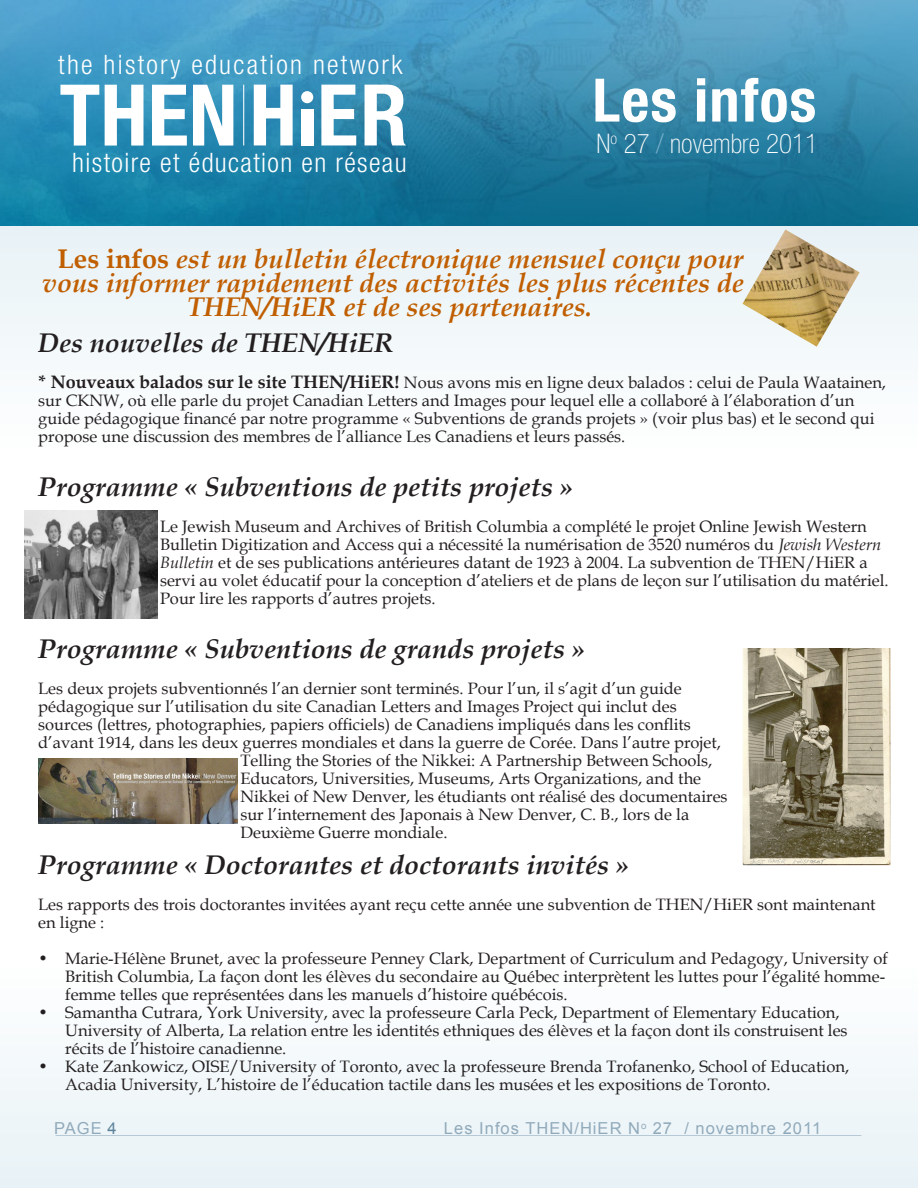
<style>
.page{position:relative;width:918px;height:1188px;background:#fff}
.page>*{position:absolute;margin:0;border:0;box-sizing:border-box;transform-origin:0 0}
.t1{font:700 condensed 85.2px "Helvetica Neue";color:#fff}
.t2{font:700 condensed 60px "Helvetica Neue";letter-spacing:.02em;color:#fff}
.t3{font:italic 700 27px "Book Antiqua";color:#231f20}
.t4{font:italic 700 27px/24px "Book Antiqua";color:#c05e00;text-align:center}
.t5{font:100 condensed 27px "Helvetica Neue";color:#fff}
.t6{font:300 condensed 26.85px "Helvetica Neue";letter-spacing:.05em;color:#fff}
.t7{font:300 condensed 26.85px "Helvetica Neue";letter-spacing:.07em;color:#fff}
.t8{font:16.5px/18px "Book Antiqua";color:#231f20}
.t9{font:16.5px "Arial";letter-spacing:.06em;color:#91aabb}
.s1{color:#7fb3d1}
.s2{font-style:normal}
.s3{font-weight:700;font-size:18px}
.s4{font-style:italic}
.s5{color:#5e849c}
</style>
<div class="page">
<div style="left:0;top:963px;width:918px;height:225px;background:#f3f8fa"></div>
<hr style="left:56px;top:1135px;width:805px;height:1px;background:#003b62">
<div style="left:0;top:226px;width:918px;height:225px;background:#f3f9fb"></div>
<img style="left:0;top:0;width:918px;height:226px">
<hr style="left:243px;top:85px;width:1px;height:60px;background:#fff">
<div style="left:301px;top:109px;width:12px;height:36px;background:#fff"></div>
<div style="left:301px;top:91px;width:12px;height:12px;background:#fff;border-radius:50%"></div>
<img style="left:742px;top:230px;width:118px;height:117px">
<img style="left:24px;top:510px;width:133px;height:109px">
<img style="left:38px;top:758px;width:199px;height:66px">
<img style="left:742px;top:648px;width:149px;height:217px">
<p class="t7" style="left:58px;top:49px;width:346px">the history education network</p>
<p class="t1" style="left:59px;top:64px;width:350px">THENH ER</p>
<p class="t6" style="left:72px;top:147px;width:336px">histoire et éducation en réseau</p>
<p class="t2" style="left:592px;top:64px;width:225px">Les infos</p>
<p class="t5" style="left:597px;top:128px;width:223px">N<sup>o</sup> 27 <span class="s1">/</span> novembre 2011</p>
<p class="t4" style="left:58px;top:247px;width:687px"><span class="s2">Les infos</span> est un bulletin électronique mensuel conçu pour</p>
<p class="t4" style="left:42px;top:271px;width:703px">vous informer rapidement des activités les plus récentes de<br>THEN/HiER et de ses partenaires.</p>
<p class="t3" style="left:38px;top:324px;width:357px">Des nouvelles de THEN/HiER</p>
<p class="t8" style="left:38px;top:373px;width:849px"><span class="s3">* Nouveaux balados sur le site THEN/HiER!</span> Nous avons mis en ligne deux balados : celui de Paula Waatainen, sur CKNW, où elle parle du projet Canadian Letters and Images pour lequel elle a collaboré à l’élaboration d’un guide pédagogique financé par notre programme « Subventions de grands projets » (voir plus bas) et le second qui propose une discussion des membres de l’alliance Les Canadiens et leurs passés.</p>
<p class="t3" style="left:38px;top:468px;width:537px">Programme « Subventions de petits projets »</p>
<p class="t8" style="left:160px;top:517px;width:730px">Le Jewish Museum and Archives of British Columbia a complété le projet Online Jewish Western Bulletin Digitization and Access qui a nécessité la numérisation de 3520 numéros du <span class="s4">Jewish Western Bulletin</span> et de ses publications antérieures datant de 1923 à 2004. La subvention de THEN/HiER a servi au volet éducatif pour la conception d’ateliers et de plans de leçon sur l’utilisation du matériel.<br>Pour lire les rapports d’autres projets.</p>
<p class="t3" style="left:38px;top:630px;width:549px">Programme « Subventions de grands projets »</p>
<p class="t8" style="left:38px;top:679px;width:645px">Les deux projets subventionnés l’an dernier sont terminés. Pour l’un, il s’agit d’un guide</p>
<p class="t8" style="left:38px;top:697px;width:640px">pédagogique sur l’utilisation du site Canadian Letters and Images Project qui inclut des</p>
<p class="t8" style="left:38px;top:715px;width:654px">sources (lettres, photographies, papiers officiels) de Canadiens impliqués dans les conflits</p>
<p class="t8" style="left:38px;top:733px;width:684px">d’avant 1914, dans les deux guerres mondiales et dans la guerre de Corée. Dans l’autre projet,</p>
<p class="t8" style="left:240px;top:751px;width:473px">Telling the Stories of the Nikkei: A Partnership Between Schools,</p>
<p class="t8" style="left:240px;top:769px;width:462px">Educators, Universities, Museums, Arts Organizations, and the</p>
<p class="t8" style="left:240px;top:787px;width:489px">Nikkei of New Denver, les étudiants ont réalisé des documentaires</p>
<p class="t8" style="left:240px;top:805px;width:450px">sur l’internement des Japonais à New Denver, C. B., lors de la</p>
<p class="t8" style="left:240px;top:823px;width:209px">Deuxième Guerre mondiale.</p>
<p class="t3" style="left:38px;top:846px;width:593px">Programme « Doctorantes et doctorants invités »</p>
<p class="t8" style="left:38px;top:895px;width:839px">Les rapports des trois doctorantes invitées ayant reçu cette année une subvention de THEN/HiER sont maintenant en ligne :</p>
<p class="t8" style="left:65px;top:949px;width:824px;text-indent:-27px">• Marie-Hélène Brunet, avec la professeure Penney Clark, Department of Curriculum and Pedagogy, University of<br>British Columbia, La façon dont les élèves du secondaire au Québec interprètent les luttes pour l’égalité homme&shy;femme telles que représentées dans les manuels d’histoire québécois.</p>
<p class="t8" style="left:65px;top:1003px;width:784px;text-indent:-27px">• Samantha Cutrara, York University, avec la professeure Carla Peck, Department of Elementary Education,<br>University of Alberta, La relation entre les identités ethniques des élèves et la façon dont ils construisent les récits de l’histoire canadienne.</p>
<p class="t8" style="left:65px;top:1057px;width:785px;text-indent:-27px">• Kate Zankowicz, OISE/University of Toronto, avec la professeure Brenda Trofanenko, School of Education,<br>Acadia University, L’histoire de l’éducation tactile dans les musées et les expositions de Toronto.</p>
<p class="t9" style="left:54px;top:1117px;width:64px">PAGE <span class="s5">4</span></p>
<p class="t9" style="left:444px;top:1117px;width:379px">Les Infos THEN/HiER N<sup>o</sup> 27 / novembre 2011</p>
</div>
